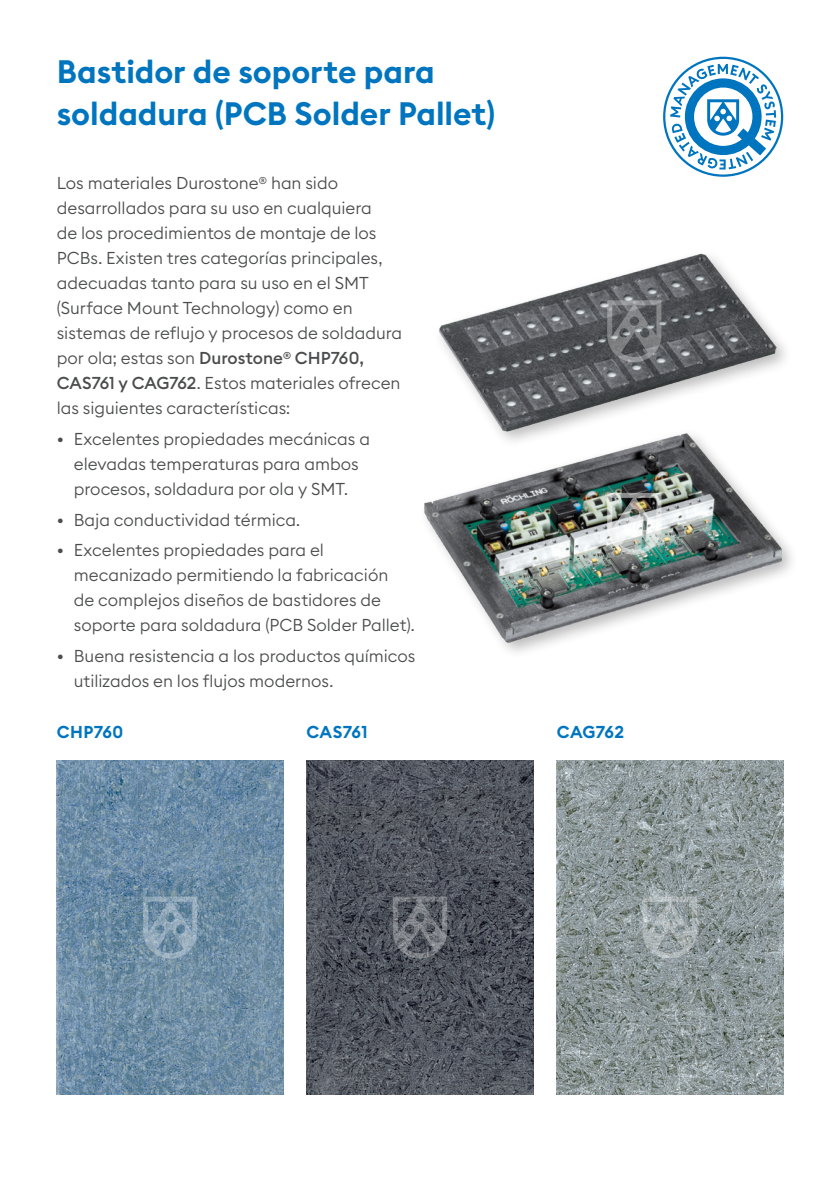
<style>
.page{position:relative;width:840px;height:1191px;background:#fff}
.page>*{position:absolute;margin:0;border:0;box-sizing:border-box;transform-origin:0 0}
.t1{font:600 32px/42px "Euclid Square";color:#0075bf}
.t2{font:300 17px/25px "Euclid Square";color:#4b4c4d}
.t3{font:600 17px "Euclid Square";letter-spacing:.015em;color:#0075bf}
.s1{font-weight:500}
</style>
<div class="page">
<img style="left:424px;top:457px;width:368px;height:196px">
<img style="left:439px;top:253px;width:347px;height:204px">
<img style="left:57px;top:760px;width:226px;height:334px">
<img style="left:306px;top:760px;width:227px;height:334px">
<img style="left:556px;top:760px;width:226px;height:334px">
<svg style="left:663px;top:57px;width:119px;height:120px"></svg>
<svg style="left:143px;top:896px;width:54px;height:62px;background:#819caf"></svg>
<svg style="left:392px;top:896px;width:55px;height:62px;background:#656870"></svg>
<svg style="left:642px;top:896px;width:54px;height:62px;background:#9fa8aa"></svg>
<img style="left:607px;top:493px;width:54px;height:61px">
<svg style="left:607px;top:300px;width:54px;height:62px;background:#727477"></svg>
<h1 class="t1" style="left:57px;top:51px;width:439px">Bastidor de soporte para soldadura (PCB Solder Pallet)</h1>
<p class="t2" style="left:57px;top:170px;width:347px">Los materiales Durostone<sup>®</sup> han sido desarrollados para su uso en cualquiera<br>de los procedimientos de montaje de los PCBs. Existen tres categorías principales, adecuadas tanto para su uso en el SMT (Surface Mount Technology) como en sistemas de reflujo y procesos de soldadura por ola; estas son <span class="s1">Durostone</span><sup>®</sup> <span class="s1">CHP760, CAS761 y CAG762</span>. Estos materiales ofrecen las siguientes características:</p>
<p class="t2" style="left:57px;top:426px;width:314px;text-align:center">• Excelentes propiedades mecánicas a elevadas temperaturas para ambos procesos, soldadura por ola y SMT.</p>
<p class="t2" style="left:57px;top:507px;width:245px">• Baja conductividad térmica.</p>
<p class="t2" style="left:74px;top:537px;width:342px;text-indent:-17px">• Excelentes propiedades para el mecanizado permitiendo la fabricación<br>de complejos diseños de bastidores de soporte para soldadura (PCB Solder Pallet).</p>
<p class="t2" style="left:74px;top:643px;width:343px;text-indent:-17px">• Buena resistencia a los productos químicos utilizados en los flujos modernos.</p>
<p class="t3" style="left:57px;top:720px;width:68px">CHP760</p>
<p class="t3" style="left:306px;top:720px;width:63px">CAS761</p>
<p class="t3" style="left:556px;top:720px;width:69px">CAG762</p>
</div>
